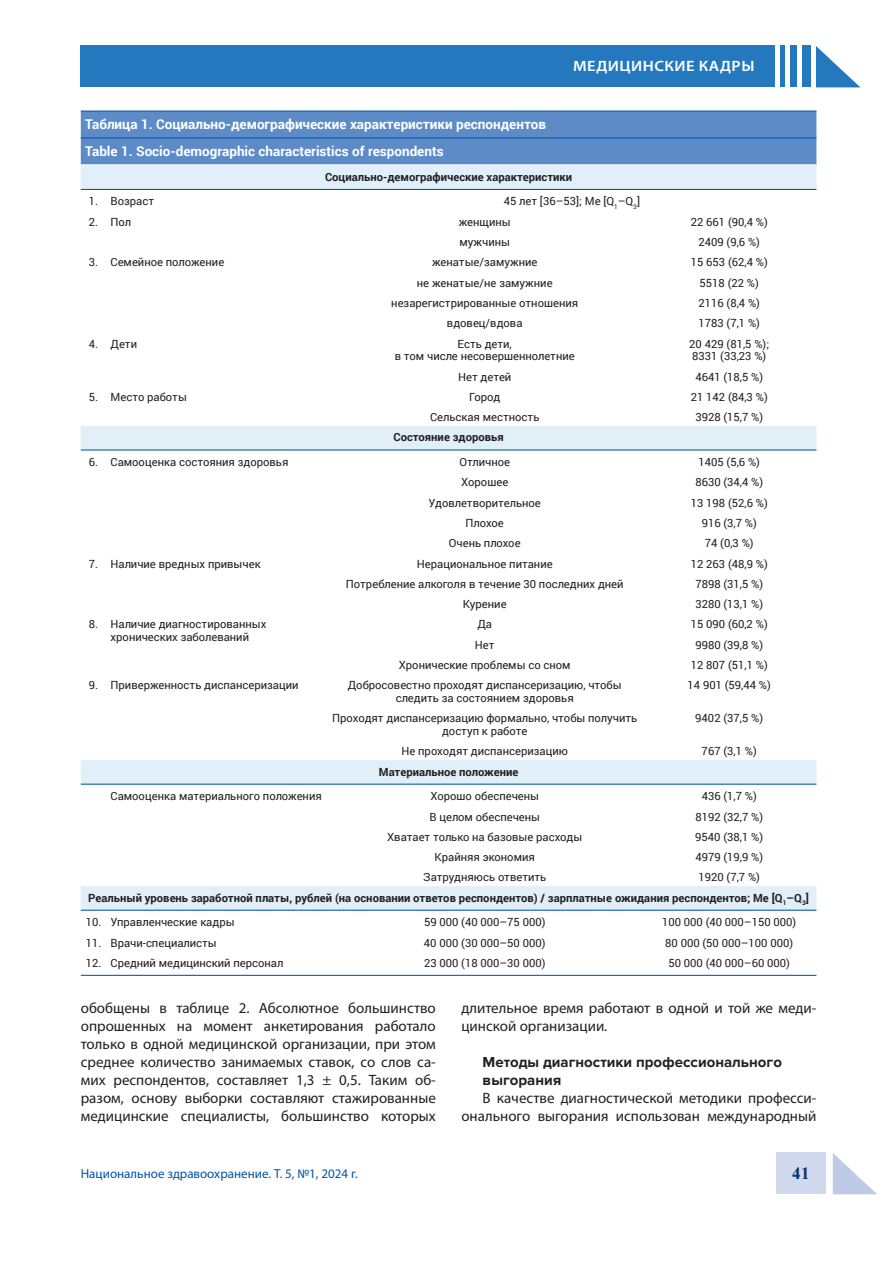
<style>
.page{position:relative;width:893px;height:1263px;background:#fff}
.page>*{position:absolute;margin:0;border:0;box-sizing:border-box;transform-origin:0 0}
.t1{font:700 16.5px "Newton C";color:#0d376e}
.t2{font:15px/18px "Myriad Pro";color:#231f20;text-align:justify}
.t3{font:700 15px/18px "Proxima Nova";color:#231f20}
.t4{font:600 15px "Myriad Pro";letter-spacing:.03em;color:#fff;scale:1.1 1}
.t5{font:700 13.5px/26.8px "Roboto";color:#fff}
.t6{font:13.05px "Myriad Pro";color:#0154a6}
.t7{font:11.25px/12.8px "Roboto";color:#231f20;text-align:center}
.t8{font:700 11.25px/20.2px "Roboto";color:#231f20}
.s1{font-weight:400}
</style>
<div class="page">
<div style="left:81px;top:45px;width:694px;height:42px;background:#2479be"></div>
<div style="left:802px;top:45px;width:8px;height:42px;background:#2479be"></div>
<div style="left:790px;top:45px;width:6px;height:42px;background:#2479be"></div>
<div style="left:780px;top:45px;width:5px;height:42px;background:#2479be"></div>
<svg style="left:816px;top:46px;width:44px;height:41px"></svg>
<div style="left:776px;top:1152px;width:50px;height:42px;background:#d1d9ee"></div>
<svg style="left:833px;top:1153px;width:44px;height:41px"></svg>
<div style="left:81px;top:112px;width:735px;height:52px;background:#5c8bc8"></div>
<svg style="left:81px;top:165px;width:735px;height:745px"></svg>
<hr style="left:81px;top:111px;width:735px;height:1px;background:#0154a6">
<hr style="left:81px;top:137px;width:735px;height:2px;background:#0154a6">
<hr style="left:81px;top:189px;width:735px;height:1px;background:#0154a6">
<hr style="left:81px;top:975px;width:735px;height:1px;background:#0154a6">
<hr style="left:81px;top:759px;width:735px;height:1px;background:#fff">
<hr style="left:81px;top:784px;width:735px;height:1px;background:#0154a6">
<hr style="left:81px;top:425px;width:735px;height:1px;background:#fff">
<hr style="left:81px;top:449px;width:735px;height:1px;background:#0154a6">
<hr style="left:81px;top:885px;width:735px;height:1px;background:#fff">
<hr style="left:81px;top:910px;width:735px;height:1px;background:#0154a6">
<h2 class="t4" style="left:573px;top:60px;width:167px">МЕДИЦИНСКИЕ КАДРЫ</h2>
<p class="t5" style="left:85px;top:111px;width:463px">Таблица 1. Социально-демографические характеристики респондентов<br>Table 1. Socio-demographic characteristics of respondents</p>
<p class="t8" style="left:325px;top:166px;width:249px">Социально-демографические характеристики</p>
<p class="t7" style="left:89px;top:195px;width:67px">1. Возраст</p>
<p class="t7" style="left:504px;top:195px;width:138px">45 лет [36–53]; Me [Q<sub>1</sub>–Q<sub>3</sub>]</p>
<p class="t7" style="left:89px;top:215px;width:44px">2. Пол</p>
<p class="t7" style="left:459px;top:215px;width:54px">женщины</p>
<p class="t7" style="left:691px;top:215px;width:79px">22 661 (90,4 %)</p>
<p class="t7" style="left:459px;top:235px;width:52px">мужчины</p>
<p class="t7" style="left:698px;top:235px;width:63px">2409 (9,6 %)</p>
<p class="t7" style="left:89px;top:256px;width:137px">3. Семейное положение</p>
<p class="t7" style="left:432px;top:256px;width:107px">женатые/замужние</p>
<p class="t7" style="left:691px;top:256px;width:79px">15 653 (62,4 %)</p>
<p class="t7" style="left:417px;top:276px;width:137px">не женатые/не замужние</p>
<p class="t7" style="left:700px;top:276px;width:61px">5518 (22 %)</p>
<p class="t7" style="left:391px;top:296px;width:188px">незарегистрированные отношения</p>
<p class="t7" style="left:698px;top:296px;width:63px">2116 (8,4 %)</p>
<p class="t7" style="left:447px;top:316px;width:77px">вдовец/вдова</p>
<p class="t7" style="left:698px;top:316px;width:63px">1783 (7,1 %)</p>
<p class="t7" style="left:89px;top:337px;width:50px">4. Дети</p>
<p class="t7" style="left:395px;top:337px;width:182px">Есть дети,<br>в том числе несовершеннолетние</p>
<p class="t7" style="left:689px;top:337px;width:81px;text-align:left">20 429 (81,5 %);<br>8331 (33,23 %)</p>
<p class="t7" style="left:458px;top:370px;width:55px">Нет детей</p>
<p class="t7" style="left:695px;top:370px;width:69px">4641 (18,5 %)</p>
<p class="t7" style="left:89px;top:390px;width:100px">5. Место работы</p>
<p class="t7" style="left:469px;top:390px;width:33px">Город</p>
<p class="t7" style="left:691px;top:390px;width:79px">21 142 (84,3 %)</p>
<p class="t7" style="left:430px;top:410px;width:111px">Сельская местность</p>
<p class="t7" style="left:695px;top:410px;width:69px">3928 (15,7 %)</p>
<p class="t8" style="left:393px;top:427px;width:112px">Состояние здоровья</p>
<p class="t7" style="left:89px;top:455px;width:201px">6. Самооценка состояния здоровья</p>
<p class="t7" style="left:459px;top:455px;width:52px">Отличное</p>
<p class="t7" style="left:698px;top:455px;width:63px">1405 (5,6 %)</p>
<p class="t7" style="left:461px;top:476px;width:49px">Хорошее</p>
<p class="t7" style="left:695px;top:476px;width:69px">8630 (34,4 %)</p>
<p class="t7" style="left:429px;top:496px;width:114px">Удовлетворительное</p>
<p class="t7" style="left:691px;top:496px;width:79px">13 198 (52,6 %)</p>
<p class="t7" style="left:466px;top:516px;width:40px">Плохое</p>
<p class="t7" style="left:702px;top:516px;width:57px">916 (3,7 %)</p>
<p class="t7" style="left:449px;top:536px;width:73px">Очень плохое</p>
<p class="t7" style="left:705px;top:536px;width:50px">74 (0,3 %)</p>
<p class="t7" style="left:89px;top:557px;width:173px">7. Наличие вредных привычек</p>
<p class="t7" style="left:417px;top:557px;width:137px">Нерациональное питание</p>
<p class="t7" style="left:691px;top:557px;width:79px">12 263 (48,9 %)</p>
<p class="t7" style="left:346px;top:577px;width:279px">Потребление алкоголя в течение 30 последних дней</p>
<p class="t7" style="left:695px;top:577px;width:69px">7898 (31,5 %)</p>
<p class="t7" style="left:463px;top:597px;width:45px">Курение</p>
<p class="t7" style="left:695px;top:597px;width:69px">3280 (13,1 %)</p>
<p class="t7" style="left:89px;top:618px;width:179px">8. Наличие диагностированных хронических заболеваний</p>
<p class="t7" style="left:477px;top:618px;width:16px">Да</p>
<p class="t7" style="left:691px;top:618px;width:79px">15 090 (60,2 %)</p>
<p class="t7" style="left:475px;top:638px;width:21px">Нет</p>
<p class="t7" style="left:695px;top:638px;width:69px">9980 (39,8 %)</p>
<p class="t7" style="left:399px;top:658px;width:173px">Хронические проблемы со сном</p>
<p class="t7" style="left:691px;top:658px;width:79px">12 807 (51,1 %)</p>
<p class="t7" style="left:89px;top:678px;width:211px">9. Приверженность диспансеризации</p>
<p class="t7" style="left:348px;top:678px;width:275px">Добросовестно проходят диспансеризацию, чтобы следить за состоянием здоровья</p>
<p class="t7" style="left:688px;top:678px;width:85px">14 901 (59,44 %)</p>
<p class="t7" style="left:332px;top:711px;width:307px">Проходят диспансеризацию формально, чтобы получить доступ к работе</p>
<p class="t7" style="left:695px;top:711px;width:69px">9402 (37,5 %)</p>
<p class="t7" style="left:401px;top:745px;width:168px">Не проходят диспансеризацию</p>
<p class="t7" style="left:702px;top:745px;width:57px">767 (3,1 %)</p>
<p class="t8" style="left:379px;top:761px;width:141px">Материальное положение</p>
<p class="t7" style="left:111px;top:789px;width:213px">Самооценка материального положения</p>
<p class="t7" style="left:430px;top:789px;width:110px">Хорошо обеспечены</p>
<p class="t7" style="left:702px;top:789px;width:57px">436 (1,7 %)</p>
<p class="t7" style="left:429px;top:810px;width:112px">В целом обеспечены</p>
<p class="t7" style="left:695px;top:810px;width:69px">8192 (32,7 %)</p>
<p class="t7" style="left:387px;top:830px;width:197px">Хватает только на базовые расходы</p>
<p class="t7" style="left:695px;top:830px;width:69px">9540 (38,1 %)</p>
<p class="t7" style="left:435px;top:850px;width:102px">Крайняя экономия</p>
<p class="t7" style="left:695px;top:850px;width:69px">4979 (19,9 %)</p>
<p class="t7" style="left:423px;top:871px;width:125px">Затрудняюсь ответить</p>
<p class="t8" style="left:88px;top:867px;width:722px;text-indent:610px"><span class="s1">1920 (7,7 %)<br></span>Реальный уровень заработной платы, рублей (на основании ответов респондентов) / зарплатные ожидания респондентов; Me [Q<sub>1</sub>–Q<sub>3</sub>]</p>
<p class="t7" style="left:86px;top:915px;width:150px">10. Управленческие кадры</p>
<p class="t7" style="left:424px;top:915px;width:123px">59 000 (40 000–75 000)</p>
<p class="t7" style="left:662px;top:915px;width:136px">100 000 (40 000–150 000)</p>
<p class="t7" style="left:86px;top:936px;width:133px">11. Врачи-специалисты</p>
<p class="t7" style="left:424px;top:936px;width:123px">40 000 (30 000–50 000)</p>
<p class="t7" style="left:665px;top:936px;width:129px">80 000 (50 000–100 000)</p>
<p class="t7" style="left:86px;top:956px;width:199px">12. Средний медицинский персонал</p>
<p class="t7" style="left:424px;top:956px;width:123px">23 000 (18 000–30 000)</p>
<p class="t7" style="left:668px;top:956px;width:123px">50 000 (40 000–60 000)</p>
<p class="t2" style="left:81px;top:1000px;width:357px">обобщены в таблице 2. Абсолютное большинство опрошенных на момент анкетирования работало только в одной медицинской организации, при этом среднее количество занимаемых ставок, со слов са&shy;мих респондентов, составляет 1,3 ± 0,5. Таким об&shy;разом, основу выборки составляют стажированные медицинские специалисты, большинство которых</p>
<h2 class="t2" style="left:461px;top:1000px;width:356px">длительное время работают в одной и той же меди&shy;цинской организации.</h2>
<h2 class="t3" style="left:483px;top:1053px;width:301px">Методы диагностики профессионального выгорания</h2>
<h2 class="t2" style="left:461px;top:1090px;width:357px;text-align:right">В качестве диагностической методики професси&shy;онального выгорания использован международный</h2>
<p class="t6" style="left:81px;top:1169px;width:278px">Национальное здравоохранение. Т. 5, №1, 2024 г.</p>
<h1 class="t1" style="left:792px;top:1167px;width:18px">41</h1>
</div>
